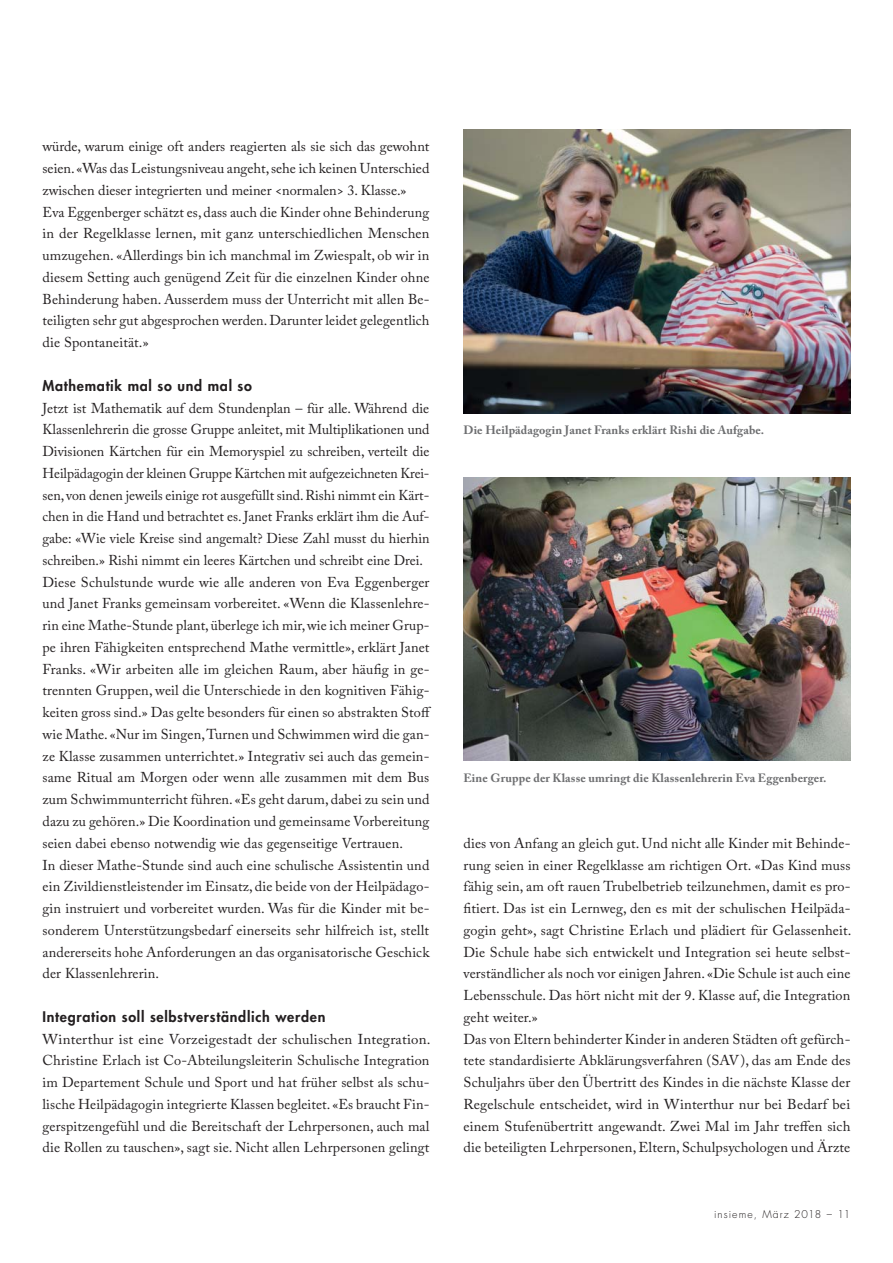
<style>
.page{position:relative;width:893px;height:1263px;background:#fff}
.page>*{position:absolute;margin:0;border:0;box-sizing:border-box;transform-origin:0 0}
.t1{font:14.25px/21.8px "Adobe Caslon Pro";letter-spacing:.01em;color:#231f20}
.t2{font:800 14.25px "Futura Std";letter-spacing:.05em;color:#231f20}
.t3{font:700 12px "Adobe Caslon Pro";letter-spacing:.01em;color:#6d6e70}
.t4{font:300 10.5px "Futura Std";letter-spacing:.1em;color:#231f20}
</style>
<div class="page">
<img style="left:463px;top:478px;width:387px;height:283px">
<img style="left:463px;top:130px;width:387px;height:284px">
<p class="t1" style="left:43px;top:137px;width:389px">würde, warum einige oft anders reagierten als sie sich das gewohnt seien. «Was das Leistungsniveau angeht, sehe ich keinen Unterschied zwischen dieser integrierten und meiner &lt;normalen&gt; 3. Klasse.» Eva Eggenberger schätzt es, dass auch die Kinder ohne Behinderung in der Regelklasse lernen, mit ganz unterschiedlichen Menschen umzugehen. «Allerdings bin ich manchmal im Zwiespalt, ob wir in diesem Setting auch genügend Zeit für die einzelnen Kinder ohne Behinderung haben. Ausserdem muss der Unterricht mit allen Be&shy;teiligten sehr gut abgesprochen werden. Darunter leidet gelegentlich die Spontaneität.»</p>
<p class="t2" style="left:43px;top:379px;width:211px">Mathematik mal so und mal so</p>
<p class="t1" style="left:43px;top:398px;width:390px">Jetzt ist Mathematik auf dem Stundenplan – für alle. Während die Klassenlehrerin die grosse Gruppe anleitet, mit Multiplikationen und Divisionen Kärtchen für ein Memoryspiel zu schreiben, verteilt die Heilpädagogin der kleinen Gruppe Kärtchen mit aufgezeichneten Krei&shy;sen, von denen jeweils einige rot ausgefüllt sind. Rishi nimmt ein Kärt&shy;chen in die Hand und betrachtet es. Janet Franks erklärt ihm die Auf&shy;gabe: «Wie viele Kreise sind angemalt? Diese Zahl musst du hierhin schreiben.» Rishi nimmt ein leeres Kärtchen und schreibt eine Drei.<br>Diese Schulstunde wurde wie alle anderen von Eva Eggenberger und Janet Franks gemeinsam vorbereitet. «Wenn die Klassenlehre&shy;rin eine Mathe-Stunde plant, überlege ich mir, wie ich meiner Grup&shy;pe ihren Fähigkeiten entsprechend Mathe vermittle», erklärt Janet Franks. «Wir arbeiten alle im gleichen Raum, aber häufig in ge&shy;trennten Gruppen, weil die Unterschiede in den kognitiven Fähig&shy;keiten gross sind.» Das gelte besonders für einen so abstrakten Stoff wie Mathe. «Nur im Singen, Turnen und Schwimmen wird die gan&shy;ze Klasse zusammen unterrichtet.» Integrativ sei auch das gemein&shy;same Ritual am Morgen oder wenn alle zusammen mit dem Bus zum Schwimmunterricht führen. «Es geht darum, dabei zu sein und dazu zu gehören.» Die Koordination und gemeinsame Vorbereitung seien dabei ebenso notwendig wie das gegenseitige Vertrauen.<br>In dieser Mathe-Stunde sind auch eine schulische Assistentin und ein Zivildienstleistender im Einsatz, die beide von der Heilpädago&shy;gin instruiert und vorbereitet wurden. Was für die Kinder mit be&shy;sonderem Unterstützungsbedarf einerseits sehr hilfreich ist, stellt andererseits hohe Anforderungen an das organisatorische Geschick der Klassenlehrerin.</p>
<p class="t2" style="left:43px;top:1010px;width:284px">Integration soll selbstverständlich werden</p>
<p class="t1" style="left:43px;top:1029px;width:390px;text-align:justify">Winterthur ist eine Vorzeigestadt der schulischen Integration.<br>Christine Erlach ist Co-Abteilungsleiterin Schulische Integration im Departement Schule und Sport und hat früher selbst als schu&shy;lische Heilpädagogin integrierte Klassen begleitet. «Es braucht Fin&shy;gerspitzengefühl und die Bereitschaft der Lehrpersonen, auch mal die Rollen zu tauschen», sagt sie. Nicht allen Lehrpersonen gelingt</p>
<p class="t3" style="left:463px;top:426px;width:302px">Die Heilpädagogin Janet Franks erklärt Rishi die Aufgabe.</p>
<p class="t3" style="left:463px;top:774px;width:364px">Eine Gruppe der Klasse umringt die Klassenlehrerin Eva Eggenberger.</p>
<p class="t1" style="left:463px;top:833px;width:389px">dies von Anfang an gleich gut. Und nicht alle Kinder mit Behinde&shy;rung seien in einer Regelklasse am richtigen Ort. «Das Kind muss fähig sein, am oft rauen Trubelbetrieb teilzunehmen, damit es pro&shy;fitiert. Das ist ein Lernweg, den es mit der schulischen Heilpäda&shy;gogin geht», sagt Christine Erlach und plädiert für Gelassenheit.<br>Die Schule habe sich entwickelt und Integration sei heute selbst&shy;verständlicher als noch vor einigen Jahren. «Die Schule ist auch eine Lebensschule. Das hört nicht mit der 9. Klasse auf, die Integration geht weiter.»<br>Das von Eltern behinderter Kinder in anderen Städten oft gefürch&shy;tete standardisierte Abklärungsverfahren (SAV), das am Ende des Schuljahrs über den Übertritt des Kindes in die nächste Klasse der Regelschule entscheidet, wird in Winterthur nur bei Bedarf bei einem Stufenübertritt angewandt. Zwei Mal im Jahr treffen sich die beteiligten Lehrpersonen, Eltern, Schulpsychologen und Ärzte</p>
<p class="t4" style="left:714px;top:1209px;width:138px">insieme, März 2018 – 11</p>
</div>
